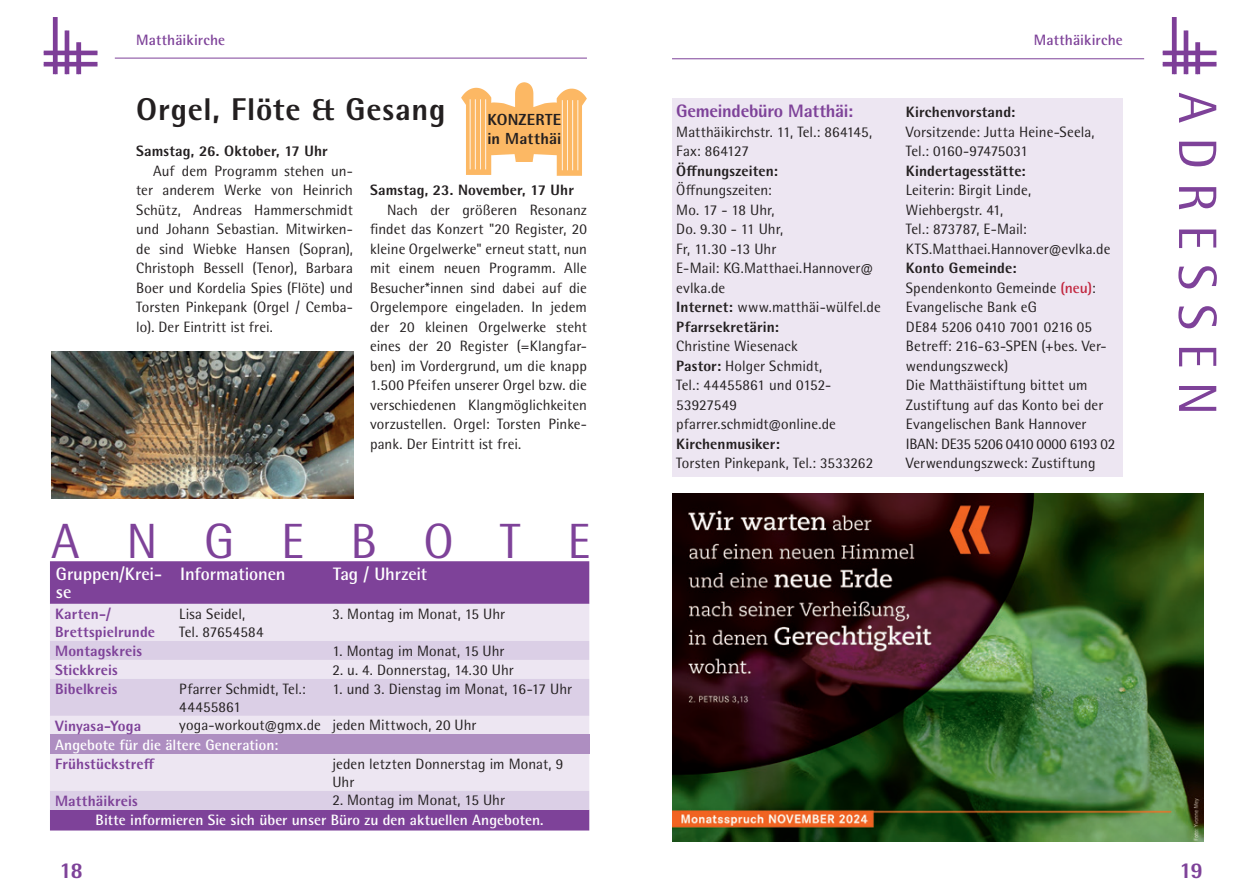
<style>
.page{position:relative;width:1259px;height:893px;background:#fff}
.page>*{position:absolute;margin:0;border:0;box-sizing:border-box;transform-origin:0 0}
.t1{font:54px "Rotis Semi Sans Pro";letter-spacing:.25em;color:#7e4299}
.t2{font:49.5px "Rotis Semi Sans Pro";letter-spacing:.94em;color:#7e4299}
.t3{font:800 31.5px "Rotis Semi Sans Pro";letter-spacing:.025em;color:#231f20}
.t4{font:800 22.5px "Rotis Semi Sans Pro";color:#7e4299}
.t5{font:700 18px/18px "Rotis Semi Sans Pro";letter-spacing:-.005em;color:#fff}
.t6{font:800 18px "Rotis Semi Sans Pro";letter-spacing:-.015em;color:#7e4299}
.t7{font:800 16.05px/18.8px "Rotis Semi Sans Pro";letter-spacing:.015em;color:#231f20}
.t8{font:15px/19.5px "Rotis Semi Sans Pro";letter-spacing:.005em;color:#231f20}
.t9{font:800 15px "Rotis Semi Sans Pro";letter-spacing:.01em;color:#231f20}
.t10{font:800 15px/18px "Rotis Semi Sans Pro";letter-spacing:.01em;color:#7e4299}
.t11{font:700 15px "Rotis Semi Sans Pro";letter-spacing:.005em;color:#fff}
.t12{font:700 15px "Rotis Semi Sans Pro";letter-spacing:.01em;color:#7e4299}
.s1{font-weight:800}
.s2{font-weight:700;color:#c1253e}
</style>
<div class="page">
<hr style="left:115px;top:58px;width:472px;height:1px;background:#7e4299">
<hr style="left:672px;top:58px;width:472px;height:1px;background:#7e4299">
<div style="left:53px;top:17px;width:5px;height:57px;background:#7e3e98"></div>
<hr style="left:65px;top:30px;width:4px;height:44px;background:#7e3e98">
<div style="left:76px;top:42px;width:5px;height:32px;background:#7e3e98"></div>
<hr style="left:44px;top:51px;width:53px;height:4px;background:#7e3e98">
<hr style="left:44px;top:62px;width:53px;height:4px;background:#7e3e98">
<hr style="left:1172px;top:17px;width:4px;height:57px;background:#7e3e98">
<div style="left:1183px;top:30px;width:5px;height:44px;background:#7e3e98"></div>
<div style="left:1195px;top:42px;width:5px;height:32px;background:#7e3e98"></div>
<hr style="left:1162px;top:51px;width:54px;height:4px;background:#7e3e98">
<hr style="left:1162px;top:62px;width:54px;height:4px;background:#7e3e98">
<div style="left:50px;top:561px;width:539px;height:269px;background:#7e4299"></div>
<div style="left:50px;top:604px;width:539px;height:37px;background:#ede6f2"></div>
<svg style="left:50px;top:641px;width:539px;height:169px;background:#e3d9eb"></svg>
<div style="left:50px;top:735px;width:539px;height:19px;background:#ae8ec1"></div>
<img style="left:462px;top:83px;width:125px;height:93px">
<div style="left:672px;top:98px;width:451px;height:379px;background:#ede6f2"></div>
<img style="left:51px;top:351px;width:302px;height:148px">
<img style="left:672px;top:494px;width:531px;height:348px">
<p class="t12" style="left:136px;top:30px;width:91px">Matthäikirche</p>
<p class="t12" style="left:1033px;top:30px;width:91px">Matthäikirche</p>
<h3 class="t3" style="left:136px;top:89px;width:311px">Orgel, Flöte &amp; Gesang</h3>
<p class="t9" style="left:136px;top:142px;width:193px">Samstag, 26. Oktober, 17 Uhr</p>
<p class="t8" style="left:136px;top:161px;width:218px;text-align:justify;text-indent:17px">Auf dem Programm stehen un&shy;ter anderem Werke von Heinrich Schütz, Andreas Hammerschmidt und Johann Sebastian. Mitwirken&shy;de sind Wiebke Hansen (Sopran), Christoph Bessell (Tenor), Barbara Boer und Kordelia Spies (Flöte) und Torsten Pinkepank (Orgel / Cemba&shy;lo). Der Eintritt ist frei.</p>
<p class="t7" style="left:487px;top:110px;width:76px">KONZERTE in Matthäi</p>
<p class="t9" style="left:370px;top:181px;width:205px">Samstag, 23. November, 17 Uhr</p>
<p class="t8" style="left:370px;top:200px;width:218px;text-align:justify;text-indent:17px">Nach der größeren Resonanz findet das Konzert "20 Register, 20 kleine Orgelwerke" erneut statt, nun mit einem neuen Programm. Alle Besucher*innen sind dabei auf die Orgelempore eingeladen. In jedem der 20 kleinen Orgelwerke steht eines der 20 Register (=Klangfar&shy;ben) im Vordergrund, um die knapp 1.500 Pfeifen unserer Orgel bzw. die verschiedenen Klangmöglichkeiten vorzustellen. Orgel: Torsten Pinke&shy;pank. Der Eintritt ist frei.</p>
<h2 class="t2" style="left:51px;top:512px;width:541px">ANGEBOTE</h2>
<p class="t5" style="left:56px;top:565px;width:108px">Gruppen/Krei&shy;se</p>
<p class="t5" style="left:180px;top:565px;width:107px">Informationen</p>
<p class="t5" style="left:333px;top:565px;width:95px">Tag / Uhrzeit</p>
<p class="t10" style="left:55px;top:604px;width:102px">Karten-/<br>Brettspielrunde</p>
<p class="t8" style="left:179px;top:604px;width:86px;line-height:18px">Lisa Seidel,<br>Tel. 87654584</p>
<p class="t8" style="left:332px;top:604px;width:174px">3. Montag im Monat, 15 Uhr</p>
<p class="t10" style="left:55px;top:641px;width:88px">Montagskreis</p>
<p class="t8" style="left:332px;top:641px;width:174px">1. Montag im Monat, 15 Uhr</p>
<p class="t10" style="left:55px;top:660px;width:64px">Stickkreis</p>
<p class="t8" style="left:332px;top:660px;width:183px">2. u. 4. Donnerstag, 14.30 Uhr</p>
<p class="t10" style="left:55px;top:679px;width:64px">Bibelkreis</p>
<p class="t8" style="left:179px;top:680px;width:128px;line-height:18px">Pfarrer Schmidt, Tel.:<br>44455861</p>
<p class="t8" style="left:332px;top:679px;width:241px">1. und 3. Dienstag im Monat, 16-17 Uhr</p>
<p class="t10" style="left:55px;top:716px;width:88px">Vinyasa-Yoga</p>
<p class="t8" style="left:179px;top:716px;width:299px">yoga-workout@gmx.de jeden Mittwoch, 20 Uhr</p>
<p class="t11" style="left:55px;top:735px;width:225px">Angebote für die ältere Generation:</p>
<p class="t10" style="left:55px;top:754px;width:101px">Frühstückstreff</p>
<p class="t8" style="left:332px;top:754px;width:232px;line-height:18px">jeden letzten Donnerstag im Monat, 9<br>Uhr</p>
<p class="t10" style="left:55px;top:791px;width:84px">Matthäikreis</p>
<p class="t8" style="left:332px;top:791px;width:174px">2. Montag im Monat, 15 Uhr</p>
<p class="t11" style="left:96px;top:811px;width:449px">Bitte informieren Sie sich über unser Büro zu den aktuellen Angeboten.</p>
<p class="t6" style="left:676px;top:100px;width:178px">Gemeindebüro Matthäi:</p>
<p class="t8" style="left:676px;top:122px;width:197px">Matthäikirchstr. 11, Tel.: 864145,<br>Fax: 864127</p>
<p class="t9" style="left:676px;top:161px;width:103px">Öffnungszeiten:</p>
<p class="t8" style="left:676px;top:181px;width:206px">Öffnungszeiten:<br>Mo. 17 - 18 Uhr,<br>Do. 9.30 - 11 Uhr,<br>Fr, 11.30 -13 Uhr<br>E-Mail: KG.Matthaei.Hannover@ evlka.de<br><span class="s1">Internet:</span> www.matthäi-wülfel.de<br><span class="s1">Pfarrsekretärin:</span></p>
<p class="t8" style="left:676px;top:337px;width:161px">Christine Wiesenack<br><span class="s1">Pastor:</span> Holger Schmidt,<br>Tel.: 44455861 und 0152-<br>53927549 pfarrer.schmidt@online.de</p>
<p class="t9" style="left:676px;top:434px;width:105px">Kirchenmusiker:</p>
<p class="t8" style="left:676px;top:454px;width:198px">Torsten Pinkepank, Tel.: 3533262</p>
<p class="t9" style="left:906px;top:103px;width:111px">Kirchenvorstand:</p>
<p class="t8" style="left:906px;top:122px;width:190px">Vorsitzende: Jutta Heine-Seela,<br>Tel.: 0160-97475031</p>
<p class="t9" style="left:906px;top:161px;width:121px">Kindertagesstätte:</p>
<p class="t8" style="left:906px;top:181px;width:206px">Leiterin: Birgit Linde,<br>Wiehbergstr. 41,<br>Tel.: 873787, E-Mail:<br>KTS.Matthaei.Hannover@evlka.de</p>
<p class="t8" style="left:906px;top:259px;width:211px"><span class="s1">Konto Gemeinde:<br></span>Spendenkonto Gemeinde <span class="s2">(neu)</span>:<br>Evangelische Bank eG<br>DE84 5206 0410 7001 0216 05<br>Betreff: 216-63-SPEN (+bes. Ver&shy;wendungszweck)<br>Die Matthäistiftung bittet um<br>Zustiftung auf das Konto bei der<br>Evangelischen Bank Hannover<br>IBAN: DE35 5206 0410 0000 6193 02<br>Verwendungszweck: Zustiftung</p>
<h1 class="t1" style="left:1229px;top:92px;width:325px;rotate:90deg">ADRESSEN</h1>
<h3 class="t4" style="left:60px;top:856px;width:25px">18</h3>
<h3 class="t4" style="left:1179px;top:856px;width:25px">19</h3>
</div>
